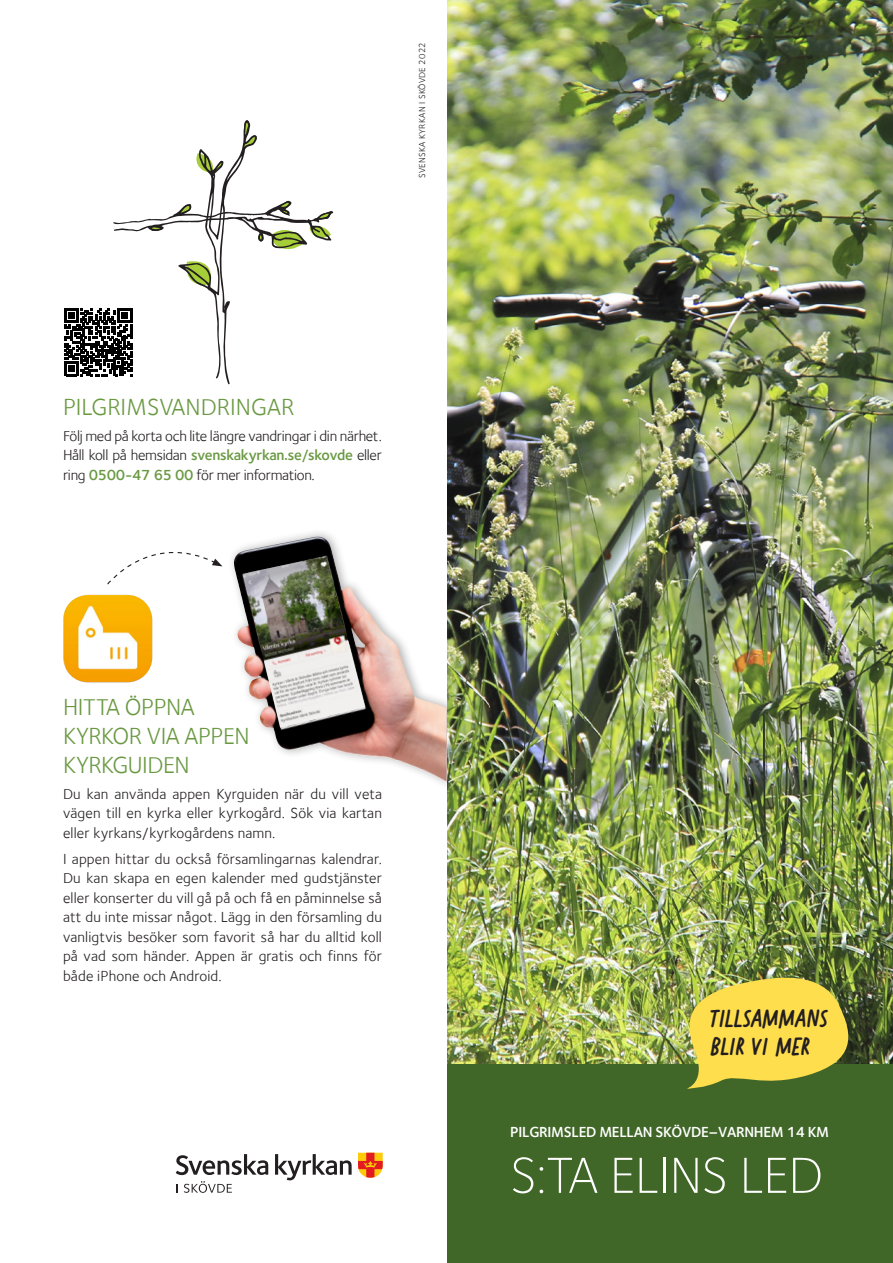
<style>
.page{position:relative;width:893px;height:1263px;background:#fff}
.page>*{position:absolute;margin:0;border:0;box-sizing:border-box;transform-origin:0 0}
.rubrik{font:300 52.5px "Foundry Sterling";letter-spacing:-.01em;color:#fff}
.PLUGG_Brödtext{font:24px/28.8px "Foundry Sterling";letter-spacing:-.02em;color:#6a9942}
.PLUGG_Brödtext-2{font:24px "Foundry Sterling";color:#6a9942}
.t1{font:23.55px "Post Box";letter-spacing:-.01em;color:#231f20}
.t2{font:15px/19.5px "Foundry Sterling";letter-spacing:.01em;color:#231f20;text-align:justify}
.Underrubrik_1{font:600 15px "Foundry Sterling";letter-spacing:-.02em;color:#fff}
.t3{font:9px "Foundry Sterling";letter-spacing:.025em;color:#231f20}
.s1{font-weight:600;color:#6a9942}
</style>
<div class="page">
<div style="left:227px;top:528px;width:231px;height:262px;background:#231f20;opacity:.35"></div>
<img style="left:235px;top:537px;width:82px;height:21px">
<img style="left:243px;top:556px;width:122px;height:172px">
<svg style="left:176px;top:1154px;width:92px;height:21px"></svg>
<svg style="left:275px;top:1154px;width:77px;height:26px"></svg>
<svg style="left:358px;top:1153px;width:25px;height:25px"></svg>
<svg style="left:184px;top:1181px;width:48px;height:12px"></svg>
<div style="left:447px;top:1064px;width:446px;height:199px;background:#416728"></div>
<img style="left:447px;top:0;width:446px;height:1064px">
<img style="left:681px;top:972px;width:174px;height:117px">
<svg style="left:64px;top:120px;width:269px;height:264px"></svg>
<img style="left:63px;top:595px;width:89px;height:87px">
<svg style="left:107px;top:552px;width:115px;height:33px"></svg>
<p class="t3" style="left:417px;top:178px;width:137px;rotate:-90deg">SVENSKA KYRKAN I SKÖVDE 2022</p>
<p class="PLUGG_Brödtext-2" style="left:63px;top:393px;width:233px">PILGRIMSVANDRINGAR</p>
<p class="t2" style="left:63px;top:426px;width:320px">Följ med på korta och lite längre vandringar i din närhet.<br>Håll koll på hemsidan <span class="s1">svenskakyrkan.se/skovde</span> eller ring <span class="s1">0500-47 65 00</span> för mer information.</p>
<p class="PLUGG_Brödtext" style="left:63px;top:692px;width:188px">HITTA ÖPPNA<br>KYRKOR VIA APPEN<br>KYRKGUIDEN</p>
<p class="t2" style="left:63px;top:784px;width:320px">Du kan använda appen Kyrguiden när du vill veta vägen till en kyrka eller kyrkogård. Sök via kartan eller kyrkans/kyrkogårdens namn.</p>
<p class="t2" style="left:63px;top:849px;width:320px">I appen hittar du också församlingarnas kalendrar.<br>Du kan skapa en egen kalender med gudstjänster eller konserter du vill gå på och få en påminnelse så att du inte missar något. Lägg in den församling du vanligtvis besöker som favorit så har du alltid koll på vad som händer. Appen är gratis och finns för både iPhone och Android.</p>
<p class="t1" style="left:711px;top:1002px;width:119px">TILLSAMMANS</p>
<p class="t1" style="left:711px;top:1030px;width:101px">BLIR VI MER</p>
<p class="Underrubrik_1" style="left:510px;top:1123px;width:320px">PILGRIMSLED MELLAN SKÖVDE–VARNHEM 14 KM</p>
<p class="rubrik" style="left:510px;top:1145px;width:315px">S:TA ELINS LED</p>
</div>
